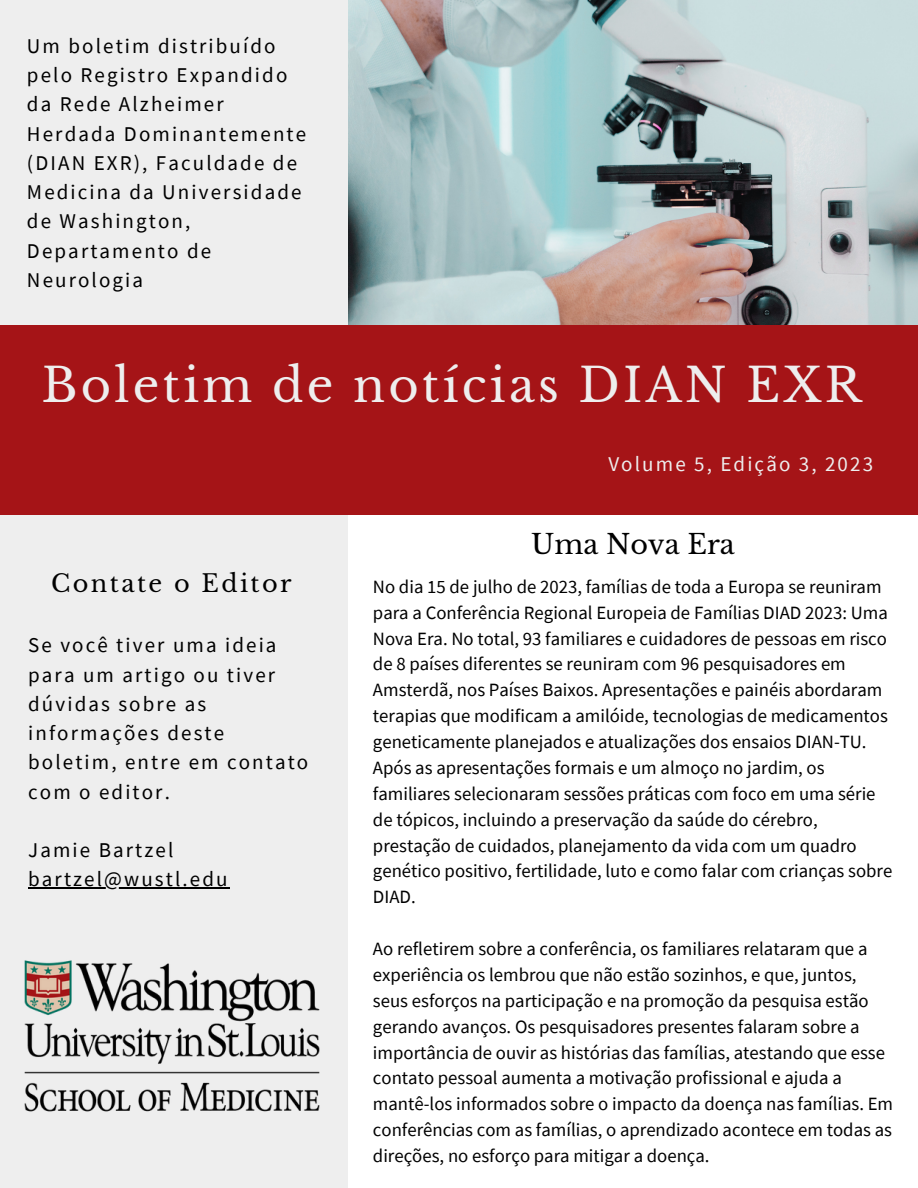
<style>
.page{position:relative;width:918px;height:1188px;background:#fff}
.page>*{position:absolute;margin:0;border:0;box-sizing:border-box;transform-origin:0 0}
.t1{font:46.5px "Libre Baskerville";letter-spacing:.07em;color:#eee}
.t2{font:27px "Libre Baskerville";color:#000}
.t3{font:24px "Libre Baskerville";letter-spacing:.1em;color:#000}
.t4{font:21px/29.2px "Source Sans Pro";letter-spacing:.1em;color:#000}
.t5{font:21px "Source Sans Pro";letter-spacing:.1em;color:#eee}
.t6{font:18.75px/25.8px "Source Sans Pro";color:#000}
</style>
<div class="page">
<img style="left:348px;top:0;width:570px;height:325px">
<div style="left:0;top:0;width:348px;height:1188px;background:#eee"></div>
<div style="left:0;top:325px;width:918px;height:189px;background:#a51417"></div>
<img style="left:24px;top:960px;width:296px;height:152px">
<hr style="left:28px;top:887px;width:202px;height:2px;background:#000">
<p class="t4" style="left:27px;top:31px;width:281px">Um boletim distribuído pelo Registro Expandido da Rede Alzheimer<br>Herdada Dominantemente (DIAN EXR), Faculdade de<br>Medicina da Universidade de Washington,<br>Departamento de<br>Neurologia</p>
<p class="t1" style="left:42px;top:357px;width:821px">Boletim de notícias DIAN EXR</p>
<p class="t3" style="left:51px;top:568px;width:242px">Contate o Editor</p>
<p class="t4" style="left:28px;top:630px;width:282px">Se você tiver uma ideia para um artigo ou tiver dúvidas sobre as informações deste boletim, entre em contato com o editor.</p>
<p class="t4" style="left:28px;top:835px;width:147px">Jamie Bartzel</p>
<p class="t4" style="left:28px;top:864px;width:201px">bartzel@wustl.edu</p>
<p class="t5" style="left:608px;top:450px;width:266px">Volume 5, Edição 3, 2023</p>
<p class="t2" style="left:531px;top:527px;width:205px">Uma Nova Era</p>
<p class="t6" style="left:373px;top:573px;width:521px">No dia 15 de julho de 2023, famílias de toda a Europa se reuniram para a Conferência Regional Europeia de Famílias DIAD 2023: Uma Nova Era. No total, 93 familiares e cuidadores de pessoas em risco de 8 países diferentes se reuniram com 96 pesquisadores em Amsterdã, nos Países Baixos. Apresentações e painéis abordaram terapias que modificam a amilóide, tecnologias de medicamentos geneticamente planejados e atualizações dos ensaios DIAN-TU.<br>Após as apresentações formais e um almoço no jardim, os familiares selecionaram sessões práticas com foco em uma série de tópicos, incluindo a preservação da saúde do cérebro, prestação de cuidados, planejamento da vida com um quadro genético positivo, fertilidade, luto e como falar com crianças sobre DIAD.</p>
<p class="t6" style="left:373px;top:935px;width:522px">Ao refletirem sobre a conferência, os familiares relataram que a experiência os lembrou que não estão sozinhos, e que, juntos, seus esforços na participação e na promoção da pesquisa estão gerando avanços. Os pesquisadores presentes falaram sobre a importância de ouvir as histórias das famílias, atestando que esse contato pessoal aumenta a motivação profissional e ajuda a mantê-los informados sobre o impacto da doença nas famílias. Em conferências com as famílias, o aprendizado acontece em todas as direções, no esforço para mitigar a doença.</p>
</div>
